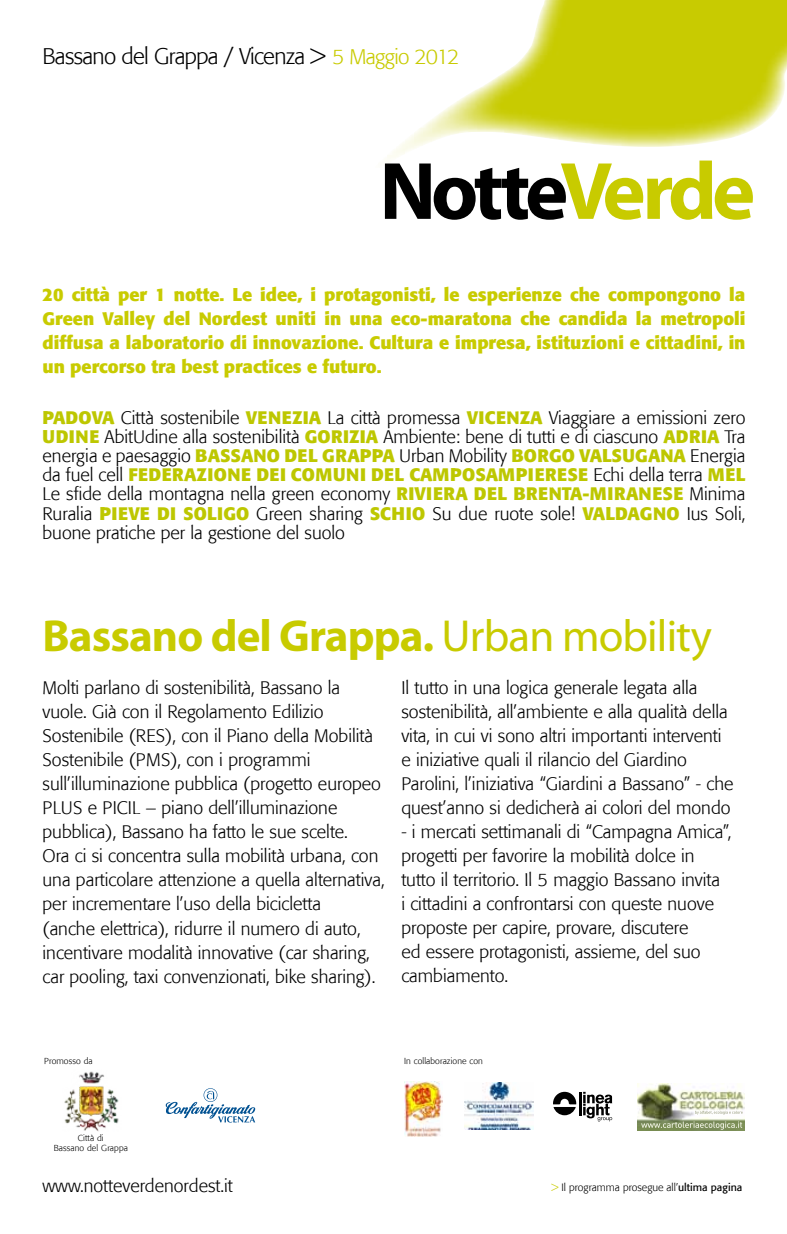
<style>
.page{position:relative;width:787px;height:1234px;background:#fff}
.page>*{position:absolute;margin:0;border:0;box-sizing:border-box;transform-origin:0 0}
.t1{font:700 45px "Myriad Pro";letter-spacing:-.02em;color:#c8cb00}
.t2{font:300 22.5px "Formata";letter-spacing:-.03em;color:#000}
.t3{font:300 18px/24px "Formata";color:#000}
.t4{font:700 18px/24px "Formata";color:#c8cb00;text-align:justify}
.t5{font:300 10.5px "Formata";color:#000}
.t6{font:300 8.7px/10.5px "Formata";letter-spacing:.01em;color:#000;text-align:center}
.s1{font-size:21px;color:#c8cb00}
.s2{font-weight:700;color:#bdc700}
.s3{font-weight:400}
.s4{color:#c8cb00}
</style>
<div class="page">
<img style="left:64px;top:1071px;width:55px;height:60px">
<svg style="left:165px;top:1088px;width:90px;height:34px"></svg>
<img style="left:404px;top:1081px;width:39px;height:55px">
<img style="left:465px;top:1082px;width:68px;height:47px">
<hr style="left:579px;top:1091px;width:2px;height:23px;background:#000">
<svg style="left:583px;top:1091px;width:29px;height:30px"></svg>
<svg style="left:553px;top:1091px;width:23px;height:23px"></svg>
<img style="left:638px;top:1083px;width:107px;height:47px">
<img style="left:675px;top:1121px;width:67px;height:8px">
<img style="left:695px;top:1110px;width:47px;height:3px">
<svg style="left:384px;top:0;width:403px;height:167px"></svg>
<svg style="left:385px;top:160px;width:368px;height:60px"></svg>
<p class="t2" style="left:43px;top:43px;width:418px">Bassano del Grappa / Vicenza &gt; <span class="s1">5 Maggio 2012</span></p>
<p class="t4" style="left:43px;top:282px;width:704px">20 città per 1 notte. Le idee, i protagonisti, le esperienze che compongono la Green Valley del Nordest uniti in una eco-maratona che candida la metropoli diffusa a laboratorio di innovazione. Cultura e impresa, istituzioni e cittadini, in un percorso tra best practices e futuro.</p>
<p class="t3" style="left:43px;top:408px;width:704px;line-height:19.2px;text-align:justify"><span class="s2">PADOVA</span> Città sostenibile <span class="s2">VENEZIA</span> La città promessa <span class="s2">VICENZA</span> Viaggiare a emissioni zero <span class="s2">UDINE</span> AbitUdine alla sostenibilità <span class="s2">GORIZIA</span> Ambiente: bene di tutti e di ciascuno <span class="s2">ADRIA</span> Tra energia e paesaggio <span class="s2">BASSANO DEL GRAPPA</span> Urban Mobility <span class="s2">BORGO VALSUGANA</span> Energia da fuel cell <span class="s2">FEDERAZIONE DEI COMUNI DEL CAMPOSAMPIERESE</span> Echi della terra <span class="s2">MEL </span>Le sfide della montagna nella green economy <span class="s2">RIVIERA DEL BRENTA-MIRANESE</span> Minima Ruralia <span class="s2">PIEVE DI SOLIGO</span> Green sharing <span class="s2">SCHIO</span> Su due ruote sole! <span class="s2">VALDAGNO</span> Ius Soli,</p>
<h1 class="t1" style="left:43px;top:606px;width:671px">Bassano del Grappa. <span class="s3">Urban mobility</span></h1>
<p class="t3" style="left:43px;top:676px;width:344px">Molti parlano di sostenibilità, Bassano la vuole. Già con il Regolamento Edilizio Sostenibile (RES), con il Piano della Mobilità Sostenibile (PMS), con i programmi sull’illuminazione pubblica (progetto europeo PLUS e PICIL – piano dell’illuminazione pubblica), Bassano ha fatto le sue scelte.<br>Ora ci si concentra sulla mobilità urbana, con una particolare attenzione a quella alternativa, per incrementare l’uso della bicicletta<br>(anche elettrica), ridurre il numero di auto, incentivare modalità innovative (car sharing, car pooling, taxi convenzionati, bike sharing).</p>
<p class="t3" style="left:401px;top:676px;width:333px">Il tutto in una logica generale legata alla sostenibilità, all’ambiente e alla qualità della vita, in cui vi sono altri importanti interventi e iniziative quali il rilancio del Giardino Parolini, l’iniziativa “Giardini a Bassano” - che quest’anno si dedicherà ai colori del mondo</p>
<p class="t3" style="left:401px;top:820px;width:332px">- i mercati settimanali di “Campagna Amica”, progetti per favorire la mobilità dolce in tutto il territorio. Il 5 maggio Bassano invita<br>i cittadini a confrontarsi con queste nuove proposte per capire, provare, discutere<br>ed essere protagonisti, assieme, del suo cambiamento.</p>
<p class="t6" style="left:44px;top:1055px;width:50px">Promosso da</p>
<p class="t6" style="left:404px;top:1055px;width:80px">In collaborazione con</p>
<p class="t6" style="left:54px;top:1131px;width:76px">Città di<br>Bassano del Grappa</p>
<p class="t3" style="left:43px;top:1173px;width:192px">www.notteverdenordest.it</p>
<p class="t5" style="left:551px;top:1180px;width:192px"><span class="s4">&gt;</span> Il programma prosegue all’<span class="s3">ultima pagina</span></p>
</div>
